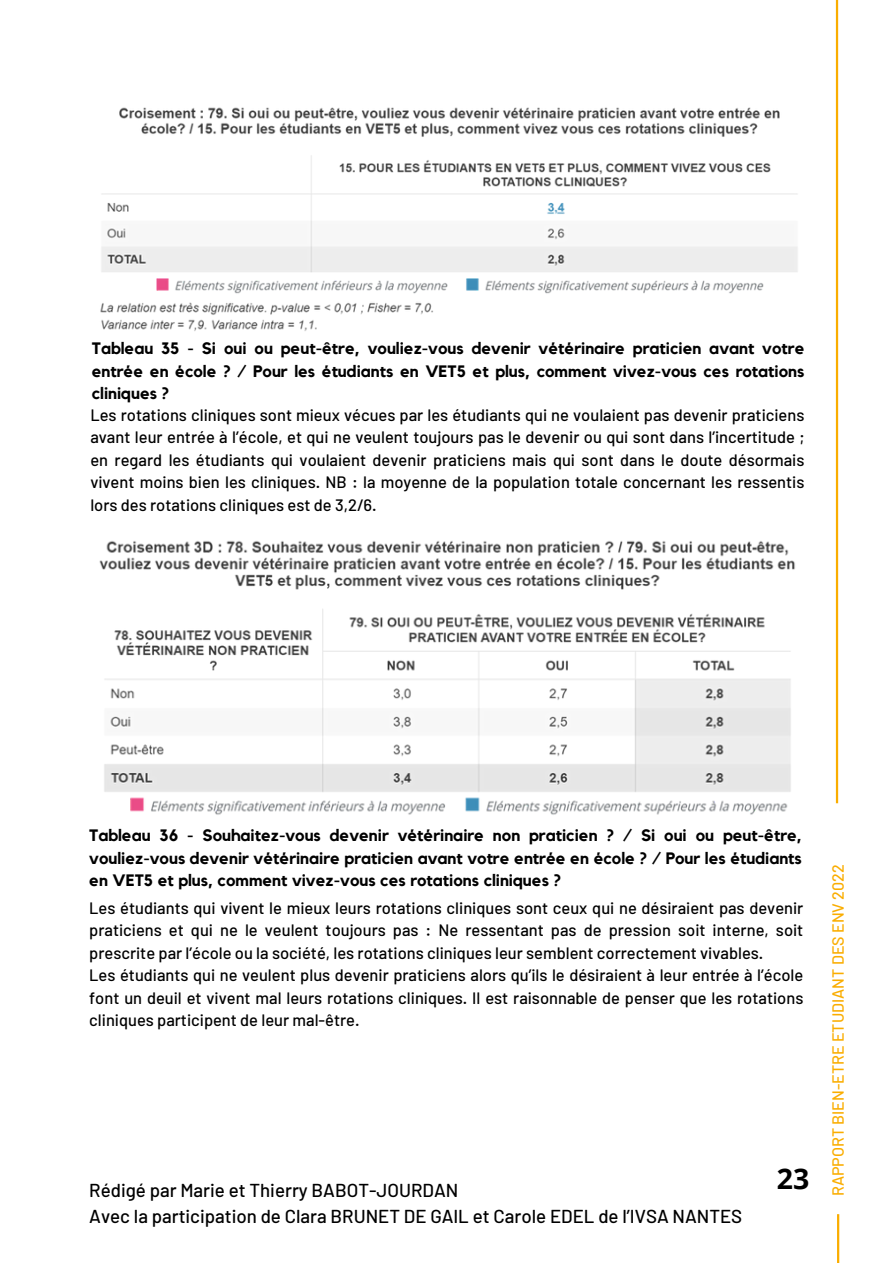
<style>
.page{position:relative;width:893px;height:1264px;background:#fff}
.page>*{position:absolute;margin:0;border:0;box-sizing:border-box;transform-origin:0 0}
.t1{font:700 28.5px "Open Sans";color:#000}
.t2{font:500 18.75px "Barlow";color:#000}
.t3{font:500 16.5px/22.5px "Barlow";color:#000;text-align:justify}
.t4{font:700 16.5px/22.5px "Kollektif";color:#000;text-align:justify}
.t5{font:500 16.05px "Barlow";color:#faad00}
</style>
<div class="page">
<hr style="left:835px;top:0;width:3px;height:803px;background:#faad00">
<hr style="left:837px;top:1214px;width:2px;height:48px;background:#faad00">
<img style="left:100px;top:107px;width:698px;height:224px">
<img style="left:99px;top:541px;width:696px;height:274px">
<p class="t4" style="left:92px;top:338px;width:714px">Tableau 35 - Si oui ou peut-être, vouliez-vous devenir vétérinaire praticien avant votre entrée en école ? / Pour les étudiants en VET5 et plus, comment vivez-vous ces rotations cliniques ?</p>
<p class="t3" style="left:90px;top:403px;width:715px">Les rotations cliniques sont mieux vécues par les étudiants qui ne voulaient pas devenir praticiens avant leur entrée à l’école, et qui ne veulent toujours pas le devenir ou qui sont dans l’incertitude ; en regard les étudiants qui voulaient devenir praticiens mais qui sont dans le doute désormais vivent moins bien les cliniques. NB : la moyenne de la population totale concernant les ressentis lors des rotations cliniques est de 3,2/6.</p>
<p class="t4" style="left:89px;top:825px;width:714px">Tableau 36 - Souhaitez-vous devenir vétérinaire non praticien ? / Si oui ou peut-être, vouliez-vous devenir vétérinaire praticien avant votre entrée en école ? / Pour les étudiants en VET5 et plus, comment vivez-vous ces rotations cliniques ?</p>
<p class="t3" style="left:89px;top:896px;width:715px">Les étudiants qui vivent le mieux leurs rotations cliniques sont ceux qui ne désiraient pas devenir praticiens et qui ne le veulent toujours pas : Ne ressentant pas de pression soit interne, soit prescrite par l’école ou la société, les rotations cliniques leur semblent correctement vivables.</p>
<p class="t3" style="left:89px;top:963px;width:715px">Les étudiants qui ne veulent plus devenir praticiens alors qu’ils le désiraient à leur entrée à l’école font un deuil et vivent mal leurs rotations cliniques. Il est raisonnable de penser que les rotations cliniques participent de leur mal-être.</p>
<p class="t2" style="left:89px;top:1178px;width:370px">Rédigé par Marie et Thierry BABOT-JOURDAN</p>
<p class="t2" style="left:89px;top:1203px;width:654px">Avec la participation de Clara BRUNET DE GAIL et Carole EDEL de l’IVSA NANTES</p>
<p class="t1" style="left:776px;top:1158px;width:34px">23</p>
<p class="t5" style="left:827px;top:1196px;width:333px;rotate:-90deg">RAPPORT BIEN-ETRE ETUDIANT DES ENV 2022</p>
</div>
